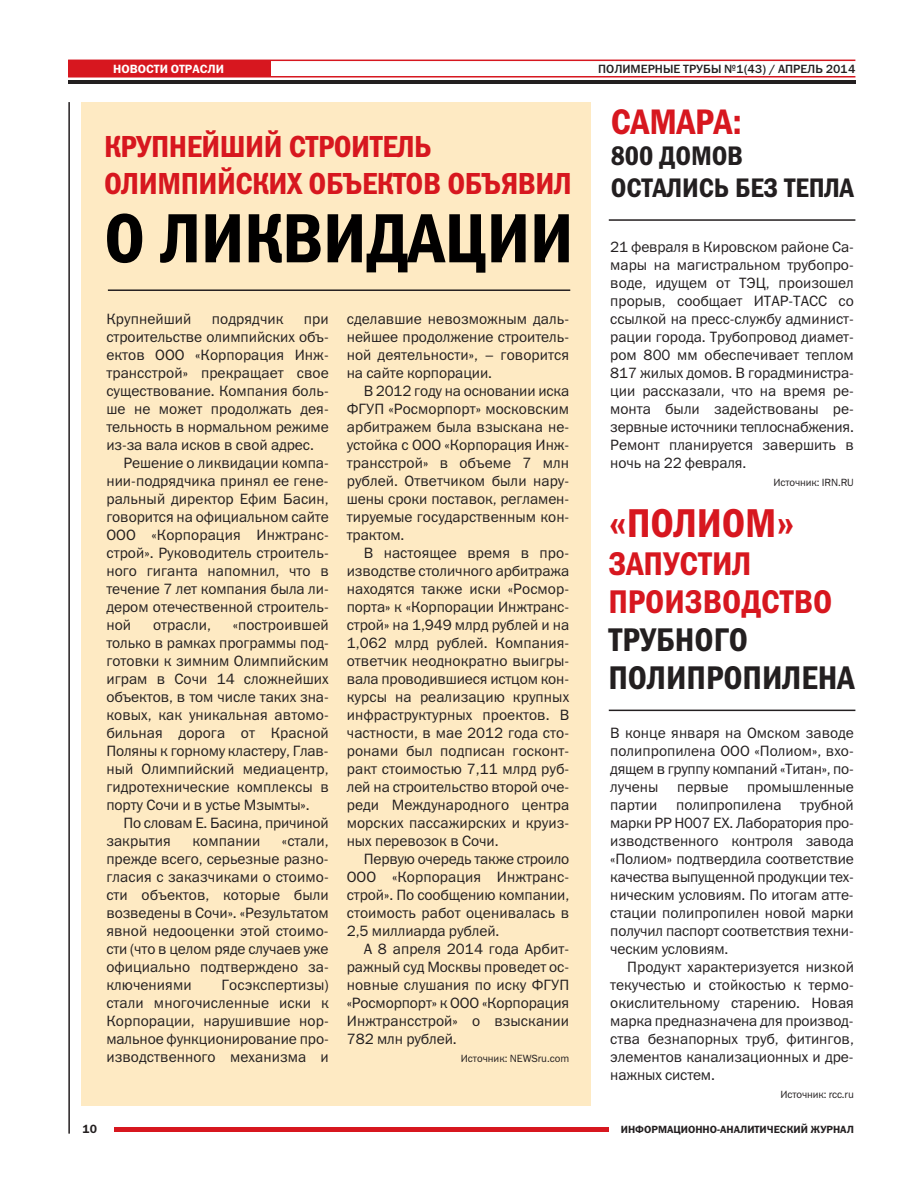
<style>
.page{position:relative;width:915px;height:1191px;background:#fff}
.page>*{position:absolute;margin:0;border:0;box-sizing:border-box;transform-origin:0 0}
.t1{font:70.05px "Franklin Gothic Demi Cond C";letter-spacing:-.005em;color:#010000}
.t2{font:40.5px "Franklin Gothic Demi Cond C";letter-spacing:-.005em;color:#d7171f}
.t3{font:35.7px "Franklin Gothic Demi Cond C";letter-spacing:-.005em;color:#d7171f}
.t4{font:33px/38px "Franklin Gothic Demi Cond C";color:#231f20}
.t5{font:33px/38px "Franklin Gothic Demi Cond C";color:#d7171f}
.t6{font:30.6px/36.5px "Franklin Gothic Demi Cond C";letter-spacing:-.015em;color:#d7171f}
.t7{font:27px/31.5px "Franklin Gothic Demi Cond C";letter-spacing:-.005em;color:#231f20}
.t8{font:15px/18px "Franklin Gothic Book C";color:#231f20;text-align:justify}
.t9{font:12px "Franklin Gothic Medium C";color:#231f20}
.t10{font:12px "Franklin Gothic Demi C";color:#fff}
.t11{font:12px "Franklin Gothic Demi C";color:#231f20}
.t12{font:10.5px "Franklin Gothic Book C";letter-spacing:-.01em;color:#231f20}
.t13{font:10.5px "Franklin Gothic Demi C";color:#231f20}
</style>
<div class="page">
<hr style="left:68px;top:102px;width:2px;height:1031px;background:#231f20">
<hr style="left:114px;top:1127px;width:494px;height:4px;background:#d7171f">
<hr style="left:68px;top:76px;width:787px;height:1px;background:#d7171f">
<hr style="left:68px;top:60px;width:787px;height:1px;background:#d7171f">
<hr style="left:68px;top:80px;width:787px;height:3px;background:#231f20">
<div style="left:68px;top:60px;width:202px;height:16px;background:#d7171f"></div>
<div style="left:81px;top:102px;width:509px;height:1004px;background:#feeac3"></div>
<hr style="left:108px;top:289px;width:462px;height:2px;background:#231f20">
<hr style="left:608px;top:709px;width:247px;height:2px;background:#231f20">
<hr style="left:608px;top:219px;width:247px;height:2px;background:#231f20">
<p class="t10" style="left:113px;top:62px;width:112px">НОВОСТИ ОТРАСЛИ</p>
<p class="t9" style="left:598px;top:62px;width:258px">ПОЛИМЕРНЫЕ ТРУБЫ №1(43) / АПРЕЛЬ 2014</p>
<h3 class="t6" style="left:104px;top:128px;width:469px">КРУПНЕЙШИЙ СТРОИТЕЛЬ<br>ОЛИМПИЙСКИХ ОБЪЕКТОВ ОБЪЯВИЛ</h3>
<h1 class="t1" style="left:104px;top:197px;width:470px">О ЛИКВИДАЦИИ</h1>
<p class="t8" style="left:106px;top:310px;width:87px">Крупнейший</p>
<p class="t8" style="left:212px;top:310px;width:73px">подрядчик</p>
<p class="t8" style="left:304px;top:310px;width:26px">при</p>
<p class="t8" style="left:106px;top:328px;width:224px">строительстве олимпийских объ-</p>
<p class="t8" style="left:106px;top:346px;width:224px">ектов ООО «Корпорация Инж-</p>
<p class="t8" style="left:106px;top:364px;width:224px">трансстрой» прекращает свое</p>
<p class="t8" style="left:106px;top:382px;width:224px">существование. Компания боль-</p>
<p class="t8" style="left:106px;top:400px;width:224px">ше не может продолжать дея-</p>
<p class="t8" style="left:106px;top:418px;width:224px">тельность в нормальном режиме</p>
<p class="t8" style="left:106px;top:436px;width:209px">из-за вала исков в свой адрес.</p>
<p class="t8" style="left:123px;top:454px;width:207px">Решение о ликвидации компа-</p>
<p class="t8" style="left:106px;top:472px;width:223px">нии-подрядчика принял ее гене-</p>
<p class="t8" style="left:106px;top:490px;width:224px">ральный директор Ефим Басин,</p>
<p class="t8" style="left:106px;top:508px;width:224px">говорится на официальном сайте</p>
<p class="t8" style="left:106px;top:526px;width:224px">ООО «Корпорация Инжтранс-</p>
<p class="t8" style="left:106px;top:544px;width:224px">строй». Руководитель строитель-</p>
<p class="t8" style="left:106px;top:562px;width:224px">ного гиганта напомнил, что в</p>
<p class="t8" style="left:106px;top:580px;width:224px">течение 7 лет компания была ли-</p>
<p class="t8" style="left:106px;top:598px;width:224px">дером отечественной строитель-</p>
<p class="t8" style="left:106px;top:616px;width:26px">ной</p>
<p class="t8" style="left:153px;top:616px;width:59px">отрасли,</p>
<p class="t8" style="left:106px;top:616px;width:224px;text-indent:126px">«построившей только в рамках программы под&shy;готовки к зимним Олимпийским играм в Сочи 14 сложнейших объектов, в том числе таких зна&shy;ковых, как уникальная автомо&shy;бильная дорога от Красной Поляны к горному кластеру, Глав&shy;ный Олимпийский медиацентр, гидротехнические комплексы в порту Сочи и в устье Мзымты».</p>
<p class="t8" style="left:106px;top:814px;width:224px;text-indent:17px">По словам Е. Басина, причиной закрытия</p>
<p class="t8" style="left:106px;top:832px;width:224px;text-indent:175px">«стали, прежде всего, серьезные разно&shy;гласия с заказчиками о стоимо&shy;сти объектов, которые были возведены в Сочи». «Результатом явной недооценки этой стоимо&shy;сти (что в целом ряде случаев уже официально подтверждено за&shy;ключениями</p>
<p class="t8" style="left:192px;top:832px;width:69px">компании</p>
<p class="t8" style="left:106px;top:976px;width:224px;text-indent:115px">Госэкспертизы) стали многочисленные иски к Корпорации, нарушившие нор&shy;мальное функционирование про&shy;изводственного механизма и</p>
<p class="t8" style="left:346px;top:310px;width:224px">сделавшие невозможным даль&shy;нейшее продолжение строитель&shy;ной деятельности», – говорится на сайте корпорации.</p>
<p class="t8" style="left:346px;top:382px;width:224px;text-indent:17px">В 2012 году на основании иска ФГУП «Росморпорт» московским арбитражем была взыскана не&shy;устойка с ООО «Корпорация Инж&shy;трансстрой» в объеме 7 млн рублей. Ответчиком были нару&shy;шены сроки поставок, регламен&shy;тируемые государственным кон&shy;трактом.</p>
<p class="t8" style="left:346px;top:544px;width:224px;text-indent:17px">В настоящее время в про&shy;изводстве столичного арбитража находятся также иски «Росмор&shy;порта» к «Корпорации Инжтранс&shy;строй» на 1,949 млрд рублей и на 1,062 млрд рублей. Компания&shy;ответчик неоднократно выигры&shy;вала проводившиеся истцом кон&shy;курсы на реализацию крупных инфраструктурных проектов. В частности, в мае 2012 года сто&shy;ронами был подписан госконт&shy;ракт стоимостью 7,11 млрд руб&shy;лей на строительство второй оче&shy;реди Международного центра морских пассажирских и круиз&shy;ных перевозок в Сочи.</p>
<p class="t8" style="left:346px;top:850px;width:224px;text-indent:17px">Первую очередь также строило ООО «Корпорация Инжтранс&shy;строй». По сообщению компании, стоимость работ оценивалась в 2,5 миллиарда рублей.</p>
<p class="t8" style="left:346px;top:940px;width:224px;text-indent:17px">А 8 апреля 2014 года Арбит&shy;ражный суд Москвы проведет ос&shy;новные слушания по иску ФГУП «Росморпорт» к ООО «Корпорация Инжтрансстрой» о взыскании 782 млн рублей.</p>
<p class="t12" style="left:461px;top:1052px;width:110px">Источник: NEWSru.com</p>
<p class="t11" style="left:82px;top:1122px;width:16px">10</p>
<h3 class="t3" style="left:610px;top:100px;width:132px">САМАРА:</h3>
<h3 class="t7" style="left:610px;top:140px;width:244px">800 ДОМОВ<br>ОСТАЛИСЬ БЕЗ ТЕПЛА</h3>
<p class="t8" style="left:610px;top:238px;width:245px">21 февраля в Кировском районе Са&shy;мары на магистральном трубопро&shy;воде, идущем от ТЭЦ, произошел прорыв, сообщает ИТАР-ТАСС со ссылкой на пресс-службу админист&shy;рации города. Трубопровод диамет&shy;ром 800 мм обеспечивает теплом 817 жилых домов. В горадминистра&shy;ции рассказали, что на время ре&shy;монта были задействованы ре&shy;зервные источники теплоснабжения.<br>Ремонт планируется завершить в ночь на 22 февраля.</p>
<p class="t12" style="left:773px;top:476px;width:82px">Источник: IRN.RU</p>
<h2 class="t2" style="left:608px;top:499px;width:188px">«ПОЛИОМ»</h2>
<h3 class="t5" style="left:608px;top:545px;width:225px">ЗАПУСТИЛ<br>ПРОИЗВОДСТВО</h3>
<h3 class="t4" style="left:608px;top:620px;width:248px">ТРУБНОГО<br>ПОЛИПРОПИЛЕНА</h3>
<p class="t8" style="left:610px;top:724px;width:245px">В конце января на Омском заводе полипропилена ООО «Полиом», вхо&shy;дящем в группу компаний «Титан», по&shy;лучены первые промышленные партии полипропилена трубной марки PP H007 EX. Лаборатория про&shy;изводственного контроля завода «Полиом» подтвердила соответствие качества выпущенной продукции тех&shy;ническим условиям. По итогам атте&shy;стации полипропилен новой марки получил паспорт соответствия техни&shy;ческим условиям.</p>
<p class="t8" style="left:610px;top:958px;width:245px;text-indent:17px">Продукт характеризуется низкой текучестью и стойкостью к термо&shy;окислительному старению. Новая марка предназначена для производ&shy;ства безнапорных труб, фитингов, элементов канализационных и дре&shy;нажных систем.</p>
<p class="t12" style="left:780px;top:1088px;width:75px">Источник: rcc.ru</p>
<p class="t13" style="left:620px;top:1122px;width:234px">ИНФОРМАЦИОННО-АНАЛИТИЧЕСКИЙ ЖУРНАЛ</p>
</div>
